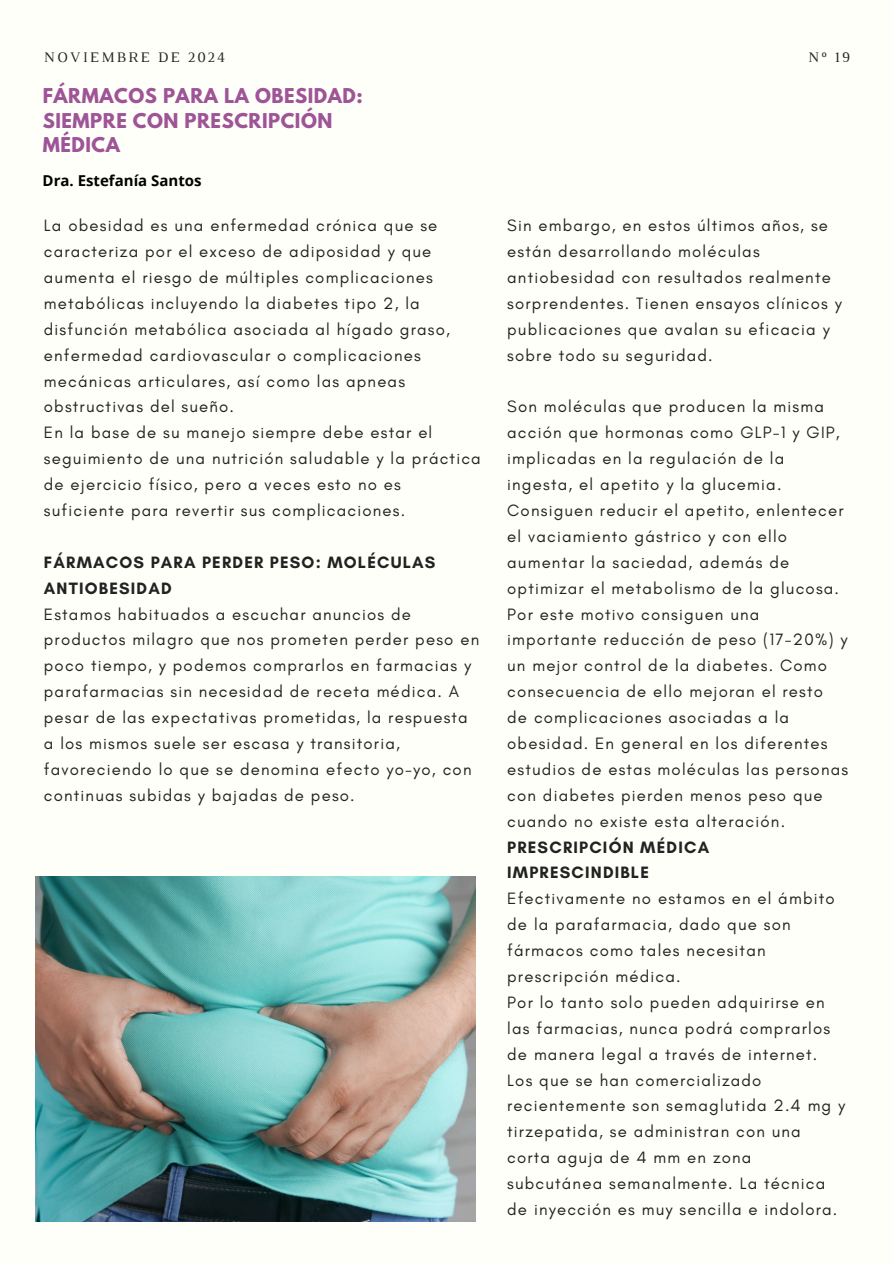
<style>
.page{position:relative;width:894px;height:1264px;background:#fff}
.page>*{position:absolute;margin:0;border:0;box-sizing:border-box;transform-origin:0 0}
.t1{font:700 18.15px/24.8px "League Spartan";letter-spacing:.03em;color:#9e5497}
.t2{font:16.8px/25.8px "Glacial Indifference";letter-spacing:.07em;color:#222}
.t3{font:700 15px "Open Sans";color:#000}
.t4{font:14.85px "Luthier";letter-spacing:.14em;color:#222}
.s1{font-weight:700}
</style>
<div class="page">
<div style="left:0;top:0;width:893px;height:1263px;background:#fffff9"></div>
<img style="left:35px;top:876px;width:440px;height:345px">
<h3 class="t4" style="left:44px;top:52px;width:183px">NOVIEMBRE DE 2024</h3>
<h3 class="t4" style="left:808px;top:52px;width:43px">Nº 19</h3>
<h1 class="t1" style="left:43px;top:85px;width:321px">FÁRMACOS PARA LA OBESIDAD:<br>SIEMPRE CON PRESCRIPCIÓN<br>MÉDICA</h1>
<h2 class="t3" style="left:43px;top:170px;width:161px">Dra. Estefanía Santos</h2>
<h2 class="t2" style="left:44px;top:212px;width:438px">La obesidad es una enfermedad crónica que se caracteriza por el exceso de adiposidad y que aumenta el riesgo de múltiples complicaciones metabólicas incluyendo la diabetes tipo 2, la disfunción metabólica asociada al hígado graso, enfermedad cardiovascular o complicaciones mecánicas articulares, así como las apneas obstructivas del sueño.<br>En la base de su manejo siempre debe estar el seguimiento de una nutrición saludable y la práctica de ejercicio físico, pero a veces esto no es suficiente para revertir sus complicaciones.</h2>
<p class="t2" style="left:44px;top:549px;width:436px"><span class="s1">FÁRMACOS PARA PERDER PESO: MOLÉCULAS ANTIOBESIDAD<br></span>Estamos habituados a escuchar anuncios de productos milagro que nos prometen perder peso en poco tiempo, y podemos comprarlos en farmacias y parafarmacias sin necesidad de receta médica. A pesar de las expectativas prometidas, la respuesta a los mismos suele ser escasa y transitoria, favoreciendo lo que se denomina efecto yo-yo, con continuas subidas y bajadas de peso.</p>
<p class="t2" style="left:507px;top:212px;width:336px">Sin embargo, en estos últimos años, se están desarrollando moléculas antiobesidad con resultados realmente sorprendentes. Tienen ensayos clínicos y publicaciones que avalan su eficacia y sobre todo su seguridad.</p>
<h2 class="t2" style="left:507px;top:393px;width:342px">Son moléculas que producen la misma acción que hormonas como GLP-1 y GIP, implicadas en la regulación de la ingesta, el apetito y la glucemia.<br>Consiguen reducir el apetito, enlentecer el vaciamiento gástrico y con ello aumentar la saciedad, además de optimizar el metabolismo de la glucosa.<br>Por este motivo consiguen una importante reducción de peso (17-20%) y un mejor control de la diabetes. Como consecuencia de ello mejoran el resto<br>de complicaciones asociadas a la obesidad. En general en los diferentes estudios de estas moléculas las personas con diabetes pierden menos peso que cuando no existe esta alteración.<br><span class="s1">PRESCRIPCIÓN MÉDICA IMPRESCINDIBLE<br></span>Efectivamente no estamos en el ámbito de la parafarmacia, dado que son fármacos como tales necesitan prescripción médica.<br>Por lo tanto solo pueden adquirirse en las farmacias, nunca podrá comprarlos de manera legal a través de internet.<br>Los que se han comercializado recientemente son semaglutida 2.4 mg y tirzepatida, se administran con una<br>corta aguja de 4 mm en zona subcutánea semanalmente. La técnica de inyección es muy sencilla e indolora.</h2>
</div>
